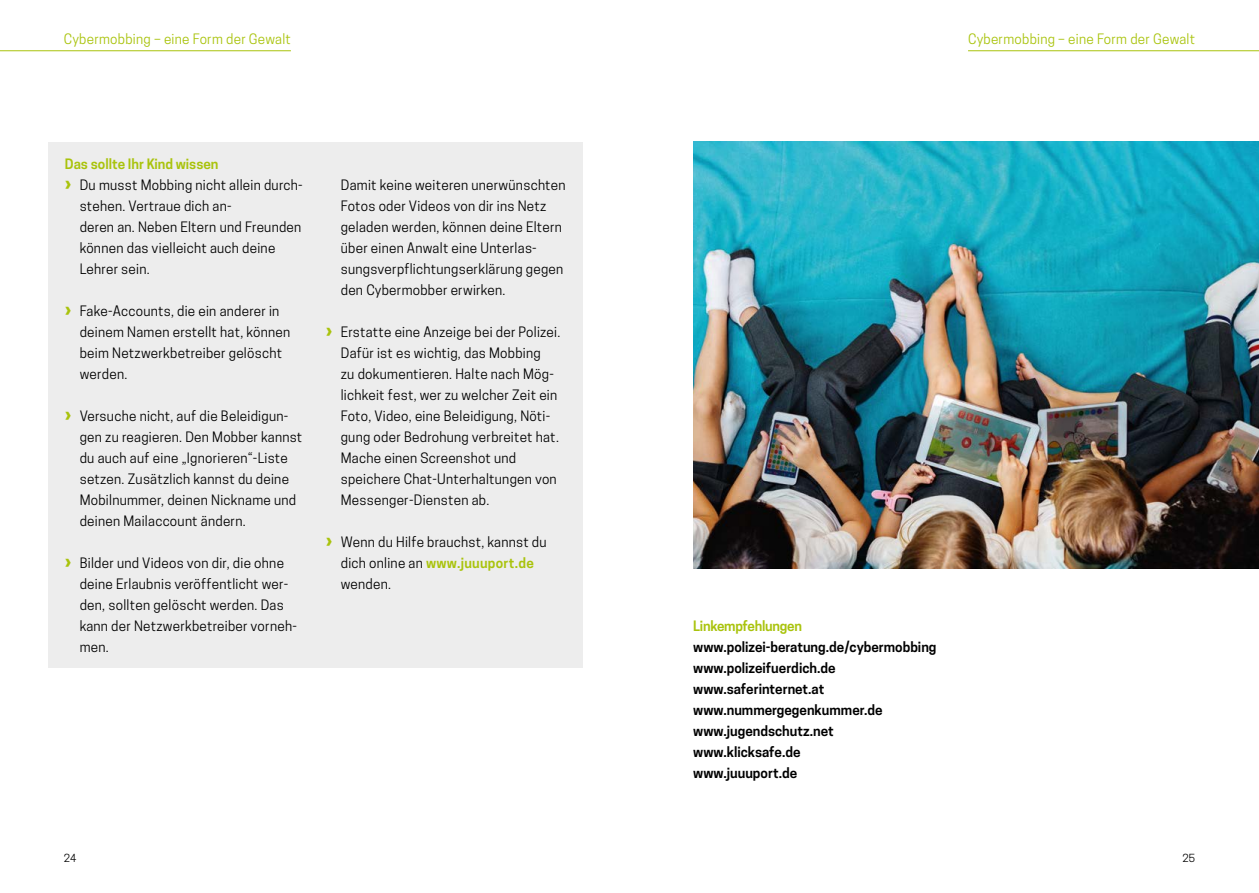
<style>
.page{position:relative;width:1259px;height:893px;background:#fff}
.page>*{position:absolute;margin:0;border:0;box-sizing:border-box;transform-origin:0 0}
.t1{font:13.5px/21px "Cooper Hewitt";letter-spacing:.02em;color:#000}
.t2{font:600 13.5px/21px "Cooper Hewitt";color:#000}
.t3{font:13.5px "Cooper Hewitt";letter-spacing:.02em;color:#a9c30c}
.t4{font:600 13.5px "Cooper Hewitt";letter-spacing:-.01em;color:#a9c30c}
.t5{font:10.5px "Cooper Hewitt";color:#000}
.s1{font-family:"Frutiger LT Std";font-weight:900;font-size:19.5px;color:#a9c30c}
.s2{font-weight:600;color:#a9c30c}
</style>
<div class="page">
<img style="left:693px;top:142px;width:566px;height:426px">
<div style="left:48px;top:142px;width:535px;height:526px;background:#ededed"></div>
<hr style="left:0;top:50px;width:291px;height:1px;background:#a9c30c">
<hr style="left:968px;top:50px;width:291px;height:1px;background:#a9c30c">
<p class="t3" style="left:64px;top:31px;width:229px">Cybermobbing – eine Form der Gewalt</p>
<p class="t3" style="left:968px;top:31px;width:229px">Cybermobbing – eine Form der Gewalt</p>
<p class="t4" style="left:65px;top:156px;width:155px">Das sollte Ihr Kind wissen</p>
<p class="t1" style="left:65px;top:175px;width:239px"><span class="s1">›</span> Du musst Mobbing nicht allein durch-</p>
<p class="t1" style="left:80px;top:196px;width:153px">stehen. Vertraue dich an-</p>
<p class="t1" style="left:80px;top:217px;width:223px">deren an. Neben Eltern und Freunden</p>
<p class="t1" style="left:80px;top:238px;width:197px">können das vielleicht auch deine</p>
<p class="t1" style="left:80px;top:259px;width:71px">Lehrer sein.</p>
<p class="t1" style="left:80px;top:301px;width:212px;text-indent:-15px"><span class="s1">›</span> Fake-Accounts, die ein anderer in deinem Namen erstellt hat, können beim Netzwerkbetreiber gelöscht werden.</p>
<p class="t1" style="left:80px;top:406px;width:224px;text-indent:-15px"><span class="s1">›</span> Versuche nicht, auf die Beleidigun&shy;gen zu reagieren. Den Mobber kannst du auch auf eine „Ignorieren“-Liste setzen. Zusätzlich kannst du deine Mobilnummer, deinen Nickname und deinen Mailaccount ändern.</p>
<p class="t1" style="left:80px;top:553px;width:219px;text-indent:-15px"><span class="s1">›</span> Bilder und Videos von dir, die ohne deine Erlaubnis veröffentlicht wer&shy;den, sollten gelöscht werden. Das kann der Netzwerkbetreiber vorneh&shy;men.</p>
<p class="t1" style="left:341px;top:175px;width:226px">Damit keine weiteren unerwünschten Fotos oder Videos von dir ins Netz geladen werden, können deine Eltern über einen Anwalt eine Unterlas&shy;sungsverpflichtungserklärung gegen den Cybermobber erwirken.</p>
<p class="t1" style="left:341px;top:322px;width:221px;text-indent:-15px"><span class="s1">›</span> Erstatte eine Anzeige bei der Polizei.<br>Dafür ist es wichtig, das Mobbing<br>zu dokumentieren. Halte nach Mög‑ lichkeit fest, wer zu welcher Zeit ein Foto, Video, eine Beleidigung, Nöti‑ gung oder Bedrohung verbreitet hat.<br>Mache einen Screenshot und speichere Chat-Unterhaltungen von Messenger-Diensten ab.</p>
<p class="t1" style="left:341px;top:532px;width:207px;text-indent:-15px"><span class="s1">›</span> Wenn du Hilfe brauchst, kannst du dich online an <span class="s2">www.juuuport.de </span>wenden.</p>
<p class="t4" style="left:693px;top:618px;width:110px">Linkempfehlungen</p>
<p class="t2" style="left:693px;top:637px;width:245px">www.polizei-beratung.de/cybermobbing www.polizeifuerdich.de www.saferinternet.at www.nummergegenkummer.de www.jugendschutz.net www.klicksafe.de<br>www.juuuport.de</p>
<p class="t5" style="left:64px;top:852px;width:14px">24</p>
<p class="t5" style="left:1182px;top:852px;width:14px">25</p>
</div>
